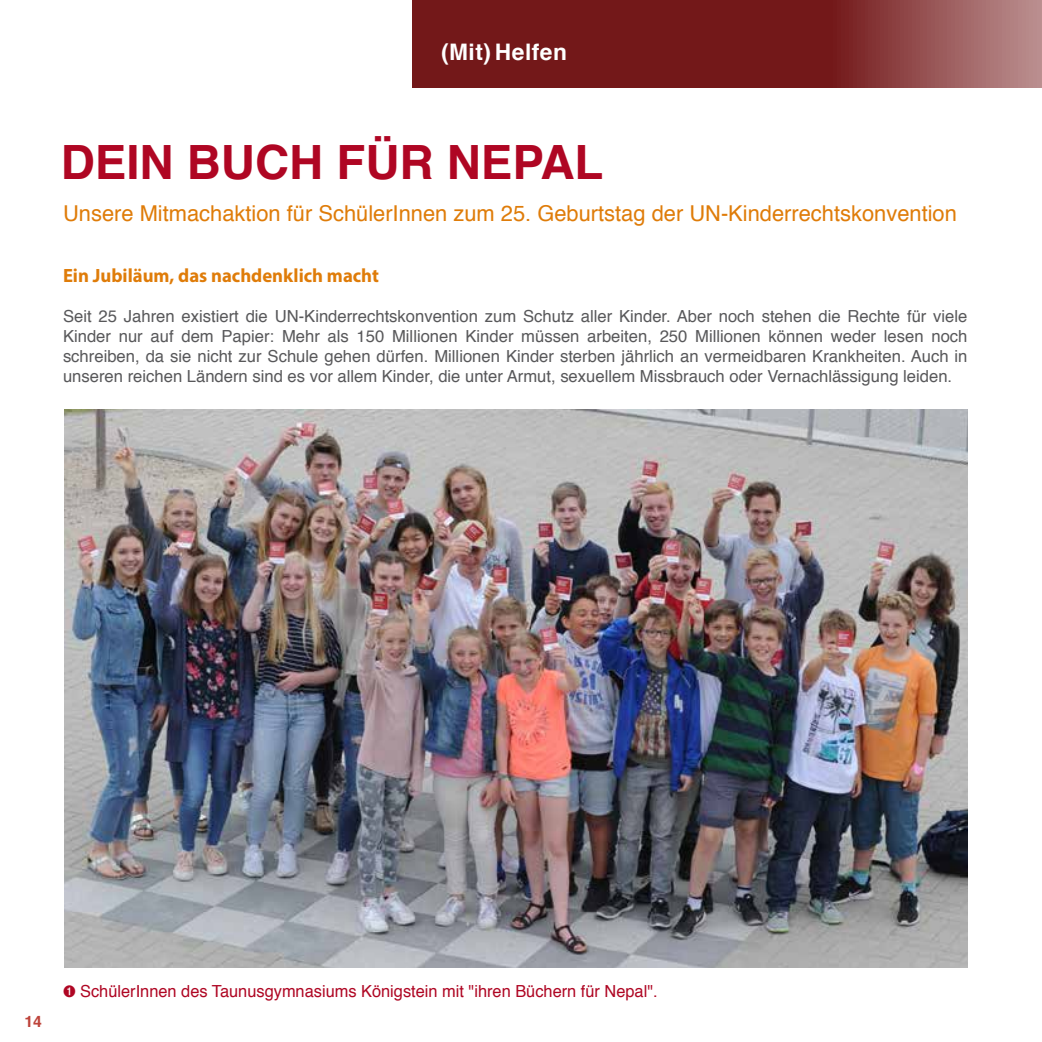
<style>
.page{position:relative;width:1042px;height:1042px;background:#fff}
.page>*{position:absolute;margin:0;border:0;box-sizing:border-box;transform-origin:0 0}
.t1{font:700 47.25px "Helvetica";color:#af0623}
.t2{font:700 22.75px "Helvetica";letter-spacing:.02em;color:#fff}
.t3{font:21.88px "Helvetica";color:#df7c09}
.t4{font:700 19.25px "Myriad Pro";color:#df7c09}
.t5{font:16.62px/20.1px "Helvetica";color:#58585a;text-align:justify}
.t6{font:16.62px "Helvetica";color:#af0623}
.t7{font:700 15.75px "Helvetica";color:#be443b}
</style>
<div class="page">
<img style="left:64px;top:410px;width:903px;height:557px">
<svg style="left:644px;top:0;width:398px;height:88px;background:#863939"></svg>
<div style="left:412px;top:0;width:232px;height:88px;background:#731819"></div>
<h2 class="t2" style="left:441px;top:44px;width:127px">(Mit) Helfen</h2>
<h1 class="t1" style="left:61px;top:144px;width:544px">DEIN BUCH FÜR NEPAL</h1>
<h3 class="t3" style="left:63px;top:205px;width:895px">Unsere Mitmachaktion für SchülerInnen zum 25. Geburtstag der UN-Kinderrechtskonvention</h3>
<p class="t4" style="left:63px;top:268px;width:317px">Ein Jubiläum, das nachdenklich macht</p>
<p class="t5" style="left:63px;top:308px;width:906px">Seit 25 Jahren existiert die UN-Kinderrechtskonvention zum Schutz aller Kinder. Aber noch stehen die Rechte für viele Kinder nur auf dem Papier: Mehr als 150 Millionen Kinder müssen arbeiten, 250 Millionen können weder lesen noch schreiben, da sie nicht zur Schule gehen dürfen. Millionen Kinder sterben jährlich an vermeidbaren Krankheiten. Auch in unseren reichen Ländern sind es vor allem Kinder, die unter Armut, sexuellem Missbrauch oder Vernachlässigung leiden.</p>
<p class="t7" style="left:25px;top:1015px;width:19px">14</p>
<p class="t6" style="left:63px;top:985px;width:596px">➊ SchülerInnen des Taunusgymnasiums Königstein mit "ihren Büchern für Nepal".</p>
</div>
